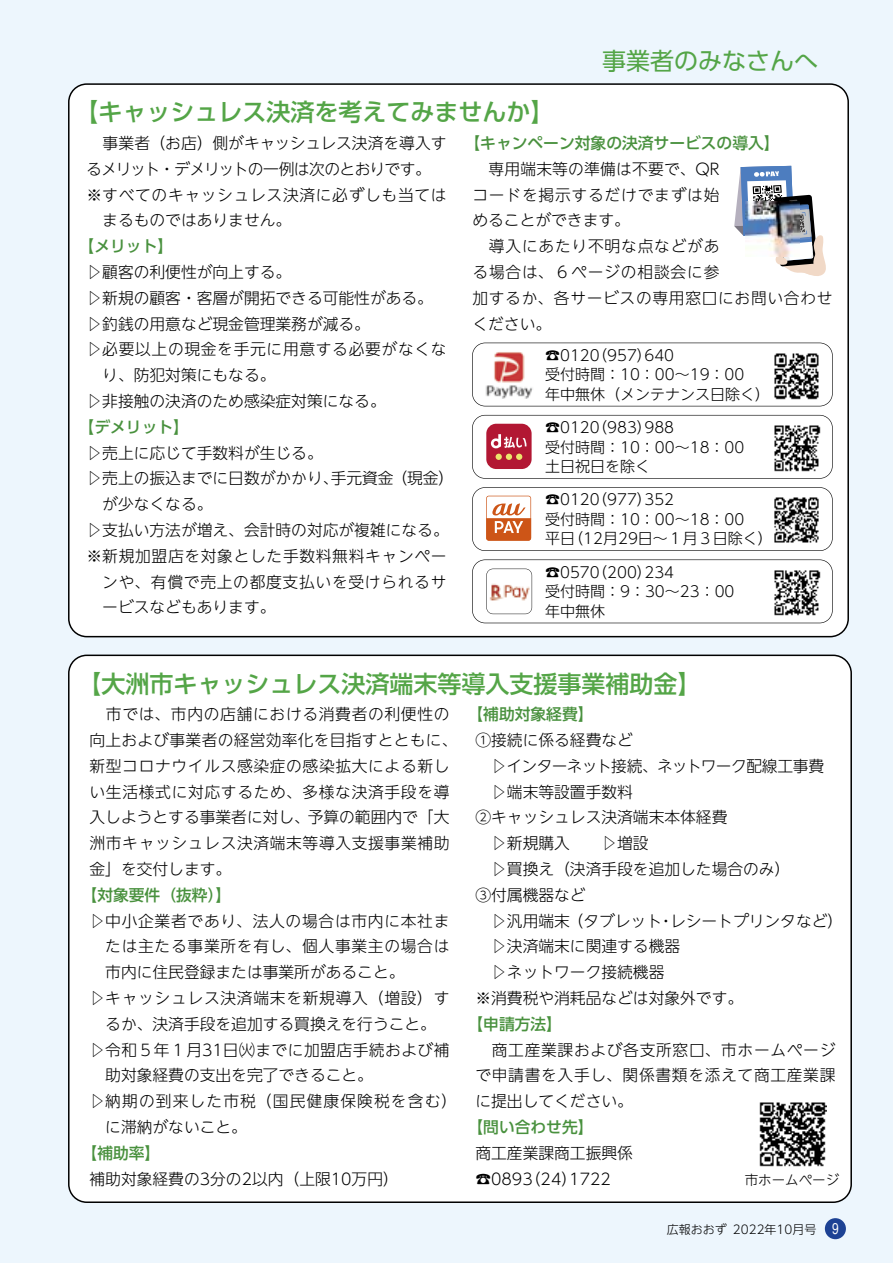
<style>
.page{position:relative;width:893px;height:1263px;background:#edf6fd}
.page>*{position:absolute;margin:0;border:0;box-sizing:border-box;transform-origin:0 0}
.t1{font:500 24px "UD Shin Go Pr 6 N";color:#54a547}
.t2{font:24px "UD Shin Go Pr 6 N";color:#54a547}
.t3{font:300 15.75px/25.8px "UD Shin Go NT Pr 6 N";color:#000}
.t4{font:300 15.75px/25.8px "UD Shin Go NT Pr 6 N";letter-spacing:.045em;color:#000}
.t5{font:300 15.75px/25.8px "UD Shin Go NT Pr 6 N";letter-spacing:.04em;color:#000}
.t6{font:500 15.75px "UD Shin Go Pr 6 N";color:#49913e}
.t7{font:300 15.75px "UD Shin Go NT Pr 6 N";letter-spacing:-.045em;color:#000}
.t8{font:300 15.75px "UD Shin Go NT Pr 6 N";letter-spacing:.03em;color:#000}
.t9{font:300 15.75px "UD Shin Go NT Pr 6 N";letter-spacing:.07em;color:#000}
.t10{font:300 15px/19.5px "UD Shin Go NT Pr 6 N";color:#000}
.t11{font:300 13.5px "UD Shin Go NT Pr 6 N";color:#000}
.t12{font:300 12px "UD Shin Go NT Pr 6 N";color:#000}
.s1{font-family:"Shin M Go Pro";font-weight:400;font-size:13.5px;color:#fff}
</style>
<div class="page">
<div style="left:68px;top:83px;width:781px;height:554px;background:#fff"></div>
<div style="left:68px;top:654px;width:784px;height:549px;background:#fff"></div>
<div style="left:472px;top:343px;width:361px;height:63px;background:#fff"></div>
<img style="left:771px;top:350px;width:51px;height:51px">
<img style="left:759px;top:1099px;width:68px;height:68px">
<img style="left:485px;top:351px;width:48px;height:48px">
<svg style="left:472px;top:415px;width:361px;height:64px;background:#e8dddf"></svg>
<svg style="left:472px;top:487px;width:361px;height:64px;background:#ebe6e3"></svg>
<svg style="left:472px;top:559px;width:361px;height:64px;background:#eeeded"></svg>
<svg style="left:734px;top:166px;width:93px;height:111px;background:#c2c7cf"></svg>
<div style="left:825px;top:1218px;width:21px;height:21px;background:#1d4294;border-radius:50%"></div>
<img style="left:745px;top:202px;width:55px;height:54px">
<h1 class="t1" style="left:75px;top:93px;width:481px">【キャッシュレス決済を考えてみませんか】</h1>
<h1 class="t2" style="left:602px;top:42px;width:217px">事業者のみなさんへ</h1>
<p class="t3" style="left:87px;top:129px;width:362px">　事業者（お店）側がキャッシュレス決済を導入す</p>
<p class="t7" style="left:86px;top:156px;width:346px">るメリット・デメリットの一例は次のとおりです。</p>
<p class="t4" style="left:87px;top:181px;width:362px">※ すべてのキャッシュレス決済に必ずしも当ては</p>
<p class="t3" style="left:102px;top:207px;width:190px">まるものではありません。</p>
<p class="t6" style="left:79px;top:233px;width:96px">【メリット】</p>
<p class="t3" style="left:87px;top:258px;width:206px">▷顧客の利便性が向上する。</p>
<p class="t3" style="left:87px;top:284px;width:348px">▷新規の顧客・客層が開拓できる可能性がある。</p>
<p class="t3" style="left:87px;top:310px;width:285px">▷釣銭の用意など現金管理業務が減る。</p>
<p class="t4" style="left:87px;top:336px;width:362px">▷ 必要以上の現金を手元に用意する必要がなくな</p>
<p class="t3" style="left:102px;top:362px;width:175px">り、防犯対策にもなる。</p>
<p class="t3" style="left:87px;top:387px;width:301px">▷非接触の決済のため感染症対策になる。</p>
<p class="t6" style="left:79px;top:414px;width:112px">【デメリット】</p>
<p class="t3" style="left:87px;top:439px;width:238px">▷売上に応じて手数料が生じる。</p>
<p class="t3" style="left:87px;top:465px;width:369px">▷ 売上の振込までに日数がかかり、手元資金（現金）</p>
<p class="t3" style="left:102px;top:491px;width:112px">が少なくなる。</p>
<p class="t3" style="left:87px;top:516px;width:364px">▷支払い方法が増え、会計時の対応が複雑になる。</p>
<p class="t4" style="left:87px;top:542px;width:362px">※ 新規加盟店を対象とした手数料無料キャンペー</p>
<p class="t4" style="left:102px;top:568px;width:346px">ンや、有償で売上の都度支払いを受けられるサ</p>
<p class="t3" style="left:102px;top:594px;width:175px">ービスなどもあります。</p>
<p class="t6" style="left:465px;top:130px;width:316px">【キャンペーン対象の決済サービスの導入】</p>
<p class="t4" style="left:472px;top:155px;width:362px">　専用端末等の準備は不要で、QR<br>コードを掲示するだけでまずは始<br>めることができます。<br>　導入にあたり不明な点などがあ<br>る場合は、６ページの相談会に参<br>加するか、各サービスの専用窓口にお問い合わせください。</p>
<p class="t10" style="left:545px;top:345px;width:226px">☎0120（957）640<br>受付時間：10：00～19：00<br>年中無休（メンテナンス日除く）</p>
<p class="t10" style="left:545px;top:417px;width:201px">☎0120（983）988<br>受付時間：10：00～18：00土日祝日を除く</p>
<p class="t10" style="left:545px;top:489px;width:229px">☎0120（977）352<br>受付時間：10：00～18：00<br>平日（12月29日～１月３日除く）</p>
<p class="t10" style="left:545px;top:562px;width:191px">☎0570（200）234<br>受付時間：9：30～23：00年中無休</p>
<h1 class="t1" style="left:78px;top:664px;width:625px">【大洲市キャッシュレス決済端末等導入支援事業補助金】</h1>
<p class="t5" style="left:90px;top:701px;width:369px">　市では、市内の店舗における消費者の利便性の向上および事業者の経営効率化を目指すとともに、新型コロナウイルス感染症の感染拡大による新しい生活様式に対応するため、多様な決済手段を導入しようとする事業者に対し、予算の範囲内で「大洲市キャッシュレス決済端末等導入支援事業補助金」を交付します。</p>
<p class="t6" style="left:82px;top:882px;width:151px">【対象要件（抜粋）】</p>
<p class="t4" style="left:90px;top:907px;width:361px">▷ 中小企業者であり、法人の場合は市内に本社ま</p>
<p class="t4" style="left:105px;top:933px;width:346px">たは主たる事業所を有し、個人事業主の場合は</p>
<p class="t3" style="left:105px;top:959px;width:301px">市内に住民登録または事業所があること。</p>
<p class="t4" style="left:90px;top:984px;width:361px">▷ キャッシュレス決済端末を新規導入（増設）す</p>
<p class="t3" style="left:105px;top:1010px;width:332px">るか、決済手段を追加する買換えを行うこと。</p>
<p class="t8" style="left:90px;top:1037px;width:361px">▷ 令和５年１月31日㈫までに加盟店手続および補</p>
<p class="t3" style="left:105px;top:1062px;width:269px">助対象経費の支出を完了できること。</p>
<p class="t9" style="left:90px;top:1088px;width:369px">▷ 納期の到来した市税（国民健康保険税を含む）</p>
<p class="t3" style="left:105px;top:1113px;width:143px">に滞納がないこと。</p>
<p class="t6" style="left:82px;top:1140px;width:80px">【補助率】</p>
<p class="t3" style="left:90px;top:1165px;width:311px">補助対象経費の3分の2以内（上限10万円）</p>
<p class="t6" style="left:468px;top:701px;width:127px">【補助対象経費】</p>
<p class="t3" style="left:475px;top:726px;width:369px">①接続に係る経費など<br>　▷インターネット接続、ネットワーク配線工事費　▷端末等設置手数料<br>②キャッシュレス決済端末本体経費<br>　▷新規購入　　▷増設<br>　▷買換え（決済手段を追加した場合のみ）<br>③付属機器など<br>　▷汎用端末（タブレット・レシートプリンタなど）　▷決済端末に関連する機器<br>　▷ネットワーク接続機器<br>※消費税や消耗品などは対象外です。</p>
<p class="t6" style="left:468px;top:1011px;width:96px">【申請方法】</p>
<p class="t3" style="left:475px;top:1036px;width:362px;text-align:justify">　商工産業課および各支所窓口、市ホームページで申請書を入手し、関係書類を添えて商工産業課に提出してください。</p>
<p class="t6" style="left:468px;top:1114px;width:127px">【問い合わせ先】</p>
<p class="t3" style="left:475px;top:1139px;width:159px">商工産業課商工振興係☎0893（24）1722</p>
<p class="t11" style="left:745px;top:1169px;width:96px">市ホームページ</p>
<p class="t12" style="left:667px;top:1219px;width:173px">広報おおず 2022年10月号 <span class="s1">9</span></p>
</div>
